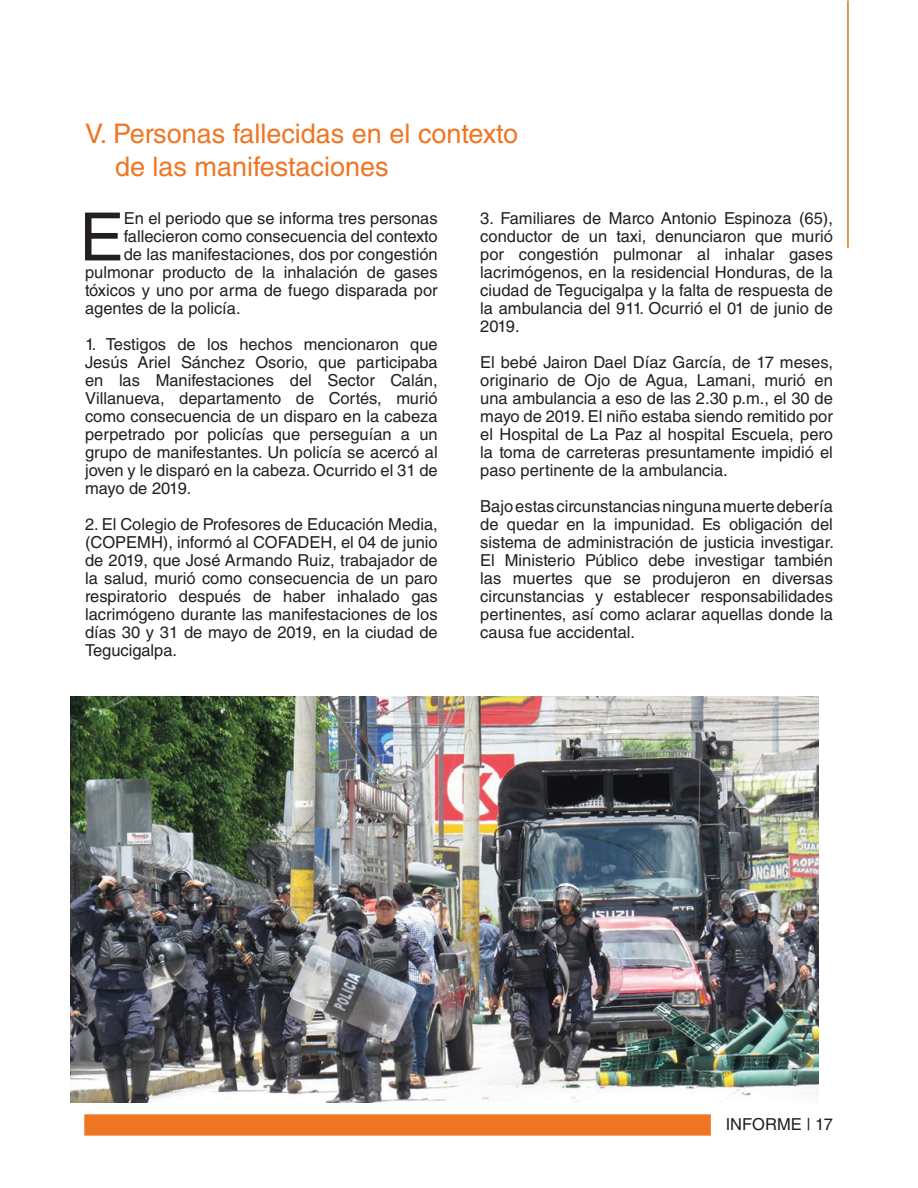
<style>
.page{position:relative;width:918px;height:1188px;background:#fff}
.page>*{position:absolute;margin:0;border:0;box-sizing:border-box;transform-origin:0 0}
.t1{font:66.6px "Helvetica LT Std";color:#231f20}
.t2{font:27px/32.4px "Helvetica LT Std";color:#f07523}
.t3{font:16.5px/18px "Helvetica LT Std";color:#231f20;text-align:justify}
</style>
<div class="page">
<div style="left:84px;top:1114px;width:627px;height:22px;background:#f07523;border:2px solid #f07523"></div>
<hr style="left:847px;top:0;width:2px;height:248px;background:#d17728">
<img style="left:71px;top:696px;width:748px;height:407px">
<h2 class="t2" style="left:115px;top:117px;width:405px;text-indent:-30px">V. Personas fallecidas en el contexto de las manifestaciones</h2>
<p class="t3" style="left:480px;top:210px;width:354px">3. Familiares de Marco Antonio Espinoza (65), conductor de un taxi, denunciaron que murió por congestión pulmonar al inhalar gases lacrimógenos, en la residencial Honduras, de la ciudad de Tegucigalpa y la falta de respuesta de la ambulancia del 911. Ocurrió el 01 de junio de 2019.</p>
<p class="t3" style="left:480px;top:354px;width:354px">El bebé Jairon Dael Díaz García, de 17 meses, originario de Ojo de Agua, Lamani, murió en una ambulancia a eso de las 2.30 p.m., el 30 de mayo de 2019. El niño estaba siendo remitido por el Hospital de La Paz al hospital Escuela, pero la toma de carreteras presuntamente impidió el paso pertinente de la ambulancia.</p>
<p class="t3" style="left:480px;top:498px;width:355px">Bajo estas circunstancias ninguna muerte debería de quedar en la impunidad. Es obligación del sistema de administración de justicia investigar.<br>El Ministerio Público debe investigar también las muertes que se produjeron en diversas circunstancias y establecer responsabilidades pertinentes, así como aclarar aquellas donde la causa fue accidental.</p>
<h1 class="t1" style="left:79px;top:198px;width:46px">E</h1>
<p class="t3" style="left:124px;top:210px;width:315px">En el periodo que se informa tres personas</p>
<p class="t3" style="left:124px;top:228px;width:315px">fallecieron como consecuencia del contexto</p>
<p class="t3" style="left:124px;top:246px;width:316px">de las manifestaciones, dos por congestión</p>
<p class="t3" style="left:85px;top:264px;width:354px">pulmonar producto de la inhalación de gases</p>
<p class="t3" style="left:85px;top:282px;width:354px">tóxicos y uno por arma de fuego disparada por</p>
<p class="t3" style="left:85px;top:300px;width:157px">agentes de la policía.</p>
<p class="t3" style="left:85px;top:336px;width:354px">1. Testigos de los hechos mencionaron que Jesús Ariel Sánchez Osorio, que participaba en las Manifestaciones del Sector Calán, Villanueva, departamento de Cortés, murió como consecuencia de un disparo en la cabeza perpetrado por policías que perseguían a un grupo de manifestantes. Un policía se acercó al joven y le disparó en la cabeza. Ocurrido el 31 de mayo de 2019.</p>
<p class="t3" style="left:85px;top:516px;width:354px">2. El Colegio de Profesores de Educación Media, (COPEMH), informó al COFADEH, el 04 de junio de 2019, que José Armando Ruiz, trabajador de la salud, murió como consecuencia de un paro respiratorio después de haber inhalado gas lacrimógeno durante las manifestaciones de los días 30 y 31 de mayo de 2019, en la ciudad de Tegucigalpa.</p>
<p class="t3" style="left:726px;top:1115px;width:109px">INFORME | 17</p>
</div>
